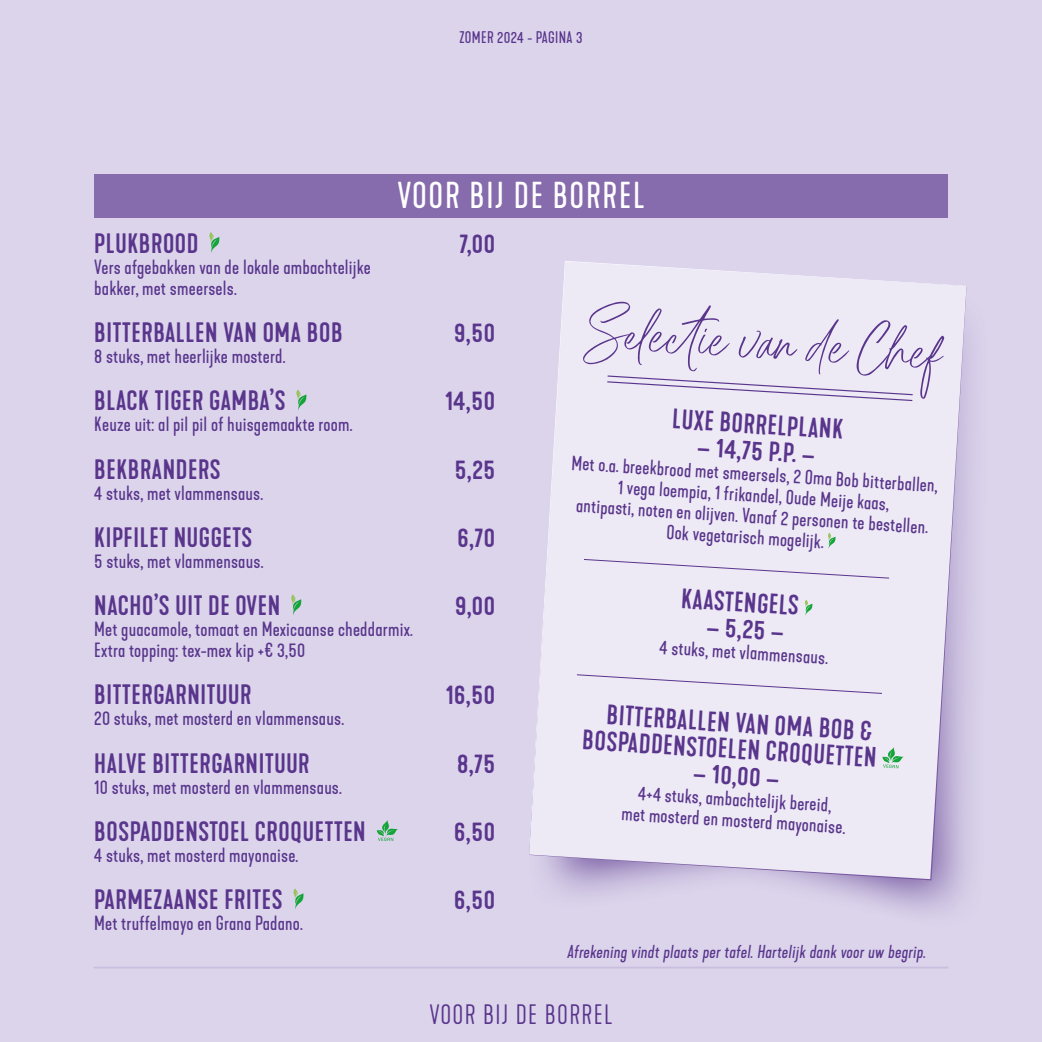
<style>
.page{position:relative;width:1042px;height:1042px;background:#dbd4eb}
.page>*{position:absolute;margin:0;border:0;box-sizing:border-box;transform-origin:0 0}
.NEW_-_script{font:87.5px "Brushine Collective Script";color:#59358c}
.NEW_-_titel{font:35px "Kapra Neue";letter-spacing:.05em;color:#fff}
.NEW_-_product{font:500 26.25px "Kapra Neue";letter-spacing:.025em;color:#59358c}
.NEW_-_product_SELECT{font:500 26.25px/26.4px "Kapra Neue";color:#59358c;text-align:right}
.t1{font:300 26.25px "Kapra Neue";letter-spacing:.05em;color:#59358c}
.NEW_-_product_omschrijving{font:19.25px/21px "Kapra Neue";letter-spacing:.01em;color:#59358c}
.NEW_-_product_omschrijving_SELECT{font:19.25px/21px "Kapra Neue";color:#59358c;text-align:center}
.NEW_-_product_omschrijving-2{font:italic 17.5px "Kapra Neue";letter-spacing:.01em;color:#59358c}
.t2{font:15.75px "Kapra Neue";letter-spacing:.025em;color:#59358c}
</style>
<div class="page">
<hr style="left:94px;top:966px;width:853px;height:2px;background:#c9bedf">
<div style="left:94px;top:174px;width:853px;height:43px;background:#866bad"></div>
<svg style="left:209px;top:232px;width:11px;height:21px"></svg>
<svg style="left:296px;top:389px;width:11px;height:21px"></svg>
<svg style="left:291px;top:594px;width:11px;height:21px"></svg>
<svg style="left:377px;top:820px;width:21px;height:21px"></svg>
<svg style="left:293px;top:888px;width:11px;height:21px"></svg>
<div style="left:534px;top:280px;width:458px;height:655px;background:#59358c;opacity:.75"></div>
<svg style="left:529px;top:261px;width:437px;height:618px;background:#e8e4f2"></svg>
<svg style="left:606px;top:375px;width:308px;height:27px;background:#e0d9eb"></svg>
<svg style="left:826px;top:532px;width:10px;height:16px"></svg>
<svg style="left:583px;top:558px;width:307px;height:21px;background:#e5e0ef"></svg>
<svg style="left:803px;top:599px;width:10px;height:16px"></svg>
<svg style="left:576px;top:674px;width:307px;height:20px;background:#e5dfef"></svg>
<svg style="left:882px;top:747px;width:21px;height:21px"></svg>
<div style="left:47px;top:15px;width:50px;height:49px;border:1px solid #e6007e;border-radius:50%"></div>
<div style="left:945px;top:15px;width:50px;height:49px;border:1px solid #e6007e;border-radius:50%"></div>
<p class="t2" style="left:459px;top:28px;width:125px">ZOMER 2024 - PAGINA 3</p>
<p class="NEW_-_titel" style="left:397px;top:174px;width:249px">VOOR BIJ DE BORREL</p>
<p class="NEW_-_product" style="left:94px;top:227px;width:106px">PLUKBROOD</p>
<p class="NEW_-_product" style="left:459px;top:227px;width:37px">7,00</p>
<p class="NEW_-_product_omschrijving" style="left:94px;top:257px;width:278px">Vers afgebakken van de lokale ambachtelijke</p>
<p class="NEW_-_product_omschrijving" style="left:94px;top:278px;width:144px">bakker, met smeersels.</p>
<p class="NEW_-_product" style="left:94px;top:317px;width:250px">BITTERBALLEN VAN OMA BOB</p>
<p class="NEW_-_product" style="left:454px;top:317px;width:42px">9,50</p>
<p class="NEW_-_product_omschrijving" style="left:94px;top:346px;width:193px">8 stuks, met heerlijke mosterd.</p>
<p class="NEW_-_product" style="left:94px;top:385px;width:193px">BLACK TIGER GAMBA’S</p>
<p class="NEW_-_product" style="left:445px;top:385px;width:52px">14,50</p>
<p class="NEW_-_product_omschrijving" style="left:94px;top:414px;width:260px">Keuze uit: al pil pil of huisgemaakte room.</p>
<p class="NEW_-_product" style="left:94px;top:453px;width:128px">BEKBRANDERS</p>
<p class="NEW_-_product" style="left:455px;top:453px;width:42px">5,25</p>
<p class="NEW_-_product_omschrijving" style="left:94px;top:482px;width:170px">4 stuks, met vlammensaus.</p>
<p class="NEW_-_product" style="left:94px;top:521px;width:159px">KIPFILET NUGGETS</p>
<p class="NEW_-_product" style="left:457px;top:521px;width:39px">6,70</p>
<p class="NEW_-_product_omschrijving" style="left:94px;top:551px;width:171px">5 stuks, met vlammensaus.</p>
<p class="NEW_-_product" style="left:94px;top:590px;width:188px">NACHO’S UIT DE OVEN</p>
<p class="NEW_-_product" style="left:455px;top:590px;width:42px">9,00</p>
<p class="NEW_-_product_omschrijving" style="left:94px;top:619px;width:320px">Met guacamole, tomaat en Mexicaanse cheddarmix.<br>Extra topping: tex-mex kip +€ 3,50</p>
<p class="NEW_-_product" style="left:94px;top:679px;width:159px">BITTERGARNITUUR</p>
<p class="NEW_-_product" style="left:446px;top:679px;width:51px">16,50</p>
<p class="NEW_-_product_omschrijving" style="left:94px;top:708px;width:251px">20 stuks, met mosterd en vlammensaus.</p>
<p class="NEW_-_product" style="left:94px;top:747px;width:217px">HALVE BITTERGARNITUUR</p>
<p class="NEW_-_product" style="left:457px;top:747px;width:39px">8,75</p>
<p class="NEW_-_product_omschrijving" style="left:94px;top:776px;width:249px">10 stuks, met mosterd en vlammensaus.</p>
<p class="NEW_-_product" style="left:94px;top:815px;width:273px">BOSPADDENSTOEL CROQUETTEN</p>
<p class="NEW_-_product" style="left:454px;top:815px;width:42px">6,50</p>
<p class="NEW_-_product_omschrijving" style="left:94px;top:845px;width:206px">4 stuks, met mosterd mayonaise.</p>
<p class="NEW_-_product" style="left:94px;top:884px;width:190px">PARMEZAANSE FRITES</p>
<p class="NEW_-_product" style="left:454px;top:884px;width:42px">6,50</p>
<p class="NEW_-_product_omschrijving" style="left:94px;top:913px;width:210px">Met truffelmayo en Grana Padano.</p>
<p class="NEW_-_script" style="left:588px;top:284px;width:357px;rotate:3deg">Select ie van de Chef</p>
<p class="NEW_-_product_SELECT" style="left:673px;top:407px;width:172px;rotate:3deg">LUXE BORRELPLANK</p>
<p class="NEW_-_product_SELECT" style="left:698px;top:435px;width:119px;rotate:3deg">– 14,75 P.P. –</p>
<p class="NEW_-_product_omschrijving_SELECT" style="left:572px;top:454px;width:368px;rotate:3deg">Met o.a. breekbrood met smeersels, 2 Oma Bob bitterballen,</p>
<p class="NEW_-_product_omschrijving_SELECT" style="left:618px;top:477px;width:273px;rotate:3deg">1 vega loempia, 1 frikandel, Oude Meije kaas,</p>
<p class="NEW_-_product_omschrijving_SELECT" style="left:576px;top:496px;width:354px;rotate:3deg">antipasti, noten en olijven. Vanaf 2 personen te bestellen.</p>
<p class="NEW_-_product_omschrijving_SELECT" style="left:667px;top:522px;width:159px;rotate:3deg">Ook vegetarisch mogelijk.</p>
<p class="NEW_-_product_SELECT" style="left:682px;top:586px;width:119px;rotate:3deg">KAASTENGELS</p>
<p class="NEW_-_product_SELECT" style="left:707px;top:614px;width:79px;rotate:3deg">– 5,25 –</p>
<p class="NEW_-_product_omschrijving_SELECT" style="left:660px;top:637px;width:170px;rotate:3deg">4 stuks, met vlammensaus.</p>
<p class="NEW_-_product_SELECT" style="left:584px;top:702px;width:296px;rotate:3deg">BITTERBALLEN VAN OMA BOB &amp;<br>BOSPADDENSTOELEN CROQUETTEN</p>
<p class="NEW_-_product_SELECT" style="left:694px;top:760px;width:87px;rotate:3deg">– 10,00 –</p>
<p class="NEW_-_product_omschrijving_SELECT" style="left:623px;top:783px;width:226px;rotate:3deg">4+4 stuks, ambachtelijk bereid,<br>met mosterd en mosterd mayonaise.</p>
<p class="NEW_-_product_omschrijving-2" style="left:567px;top:941px;width:360px">Afrekening vindt plaats per tafel. Hartelijk dank voor uw begrip.</p>
<p class="t1" style="left:429px;top:998px;width:185px">VOOR BIJ DE BORREL</p>
</div>
